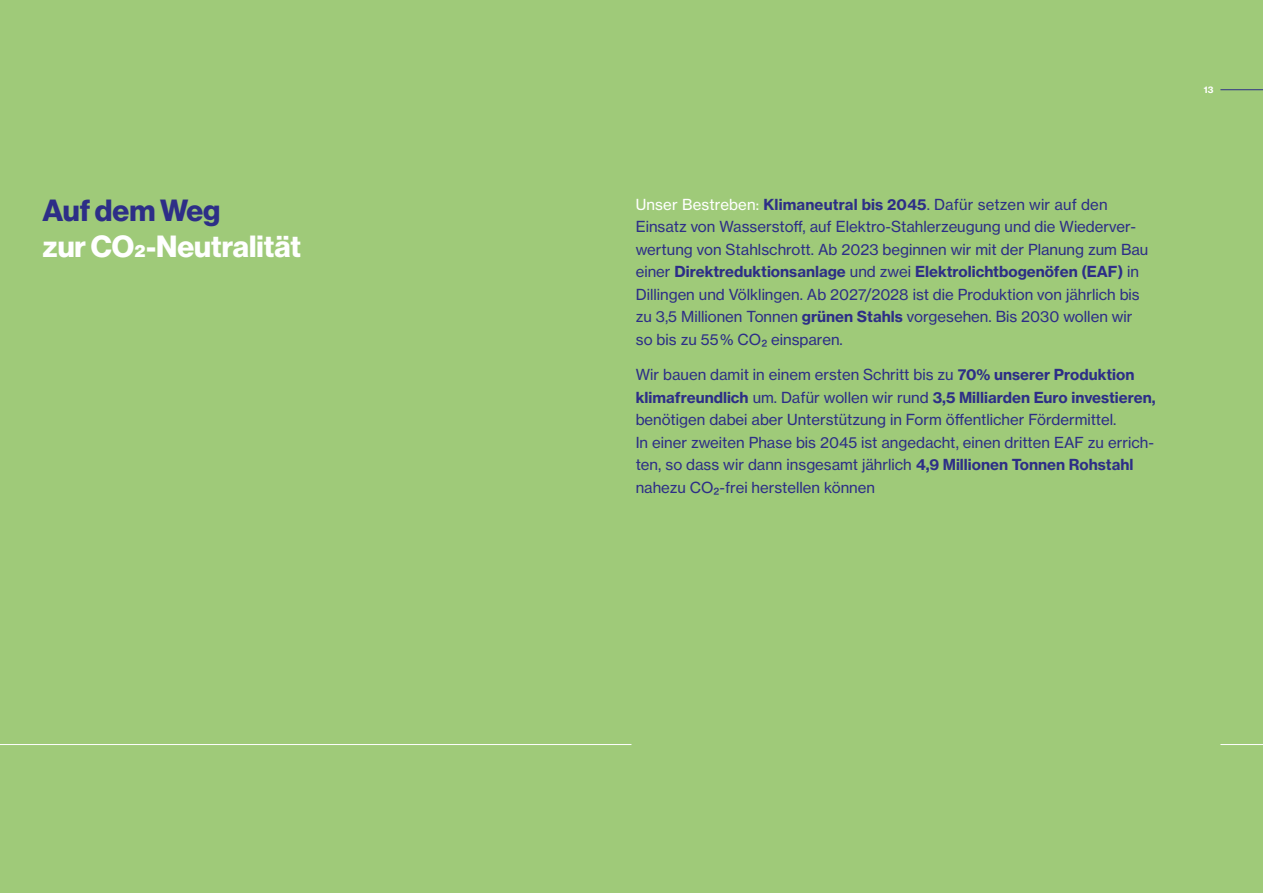
<style>
.page{position:relative;width:1263px;height:893px;background:#9fca79}
.page>*{position:absolute;margin:0;border:0;box-sizing:border-box;transform-origin:0 0}
.t1{font:30px "N Haas Grotesk DS Pro 75 Bd";color:#fff}
.t2{font:30px "N Haas Grotesk DS Pro 75 Bd";color:#2d2e87}
.t3{font:15px/22.5px "N Haas Grotesk TX Pro 55 Rg";color:#2d2e87}
.t4{font:15px "N Haas Grotesk TX Pro 75 Bd";color:#2d2e87}
.t5{font:9px "N Haas Grotesk TX Pro 75 Bd";color:#fff}
.s1{color:#fff}
.s2{font-family:"N Haas Grotesk TX Pro 75 Bd"}
.s3{font-family:"N Haas Grotesk TX Pro 55 Rg"}
</style>
<div class="page">
<hr style="left:0;top:744px;width:631px;height:1px;background:#fff">
<hr style="left:1220px;top:744px;width:43px;height:1px;background:#fff">
<hr style="left:1220px;top:89px;width:43px;height:1px;background:#2d2e87">
<h1 class="t2" style="left:43px;top:193px;width:179px">Auf dem Weg</h1>
<h1 class="t1" style="left:43px;top:229px;width:260px">zur CO2-Neutralität</h1>
<p class="t3" style="left:636px;top:193px;width:514px"><span class="s1">Unser Bestreben:</span> <span class="s2">Klimaneutral bis 2045</span>. Dafür setzen wir auf den<br>Einsatz von Wasserstoff, auf Elektro-Stahlerzeugung und die Wiederver&shy;wertung von Stahlschrott. Ab 2023 beginnen wir mit der Planung zum Bau</p>
<p class="t4" style="left:636px;top:262px;width:505px"><span class="s3">einer</span> Direktreduktionsanlage <span class="s3">und zwei</span> Elektrolichtbogenöfen (EAF) <span class="s3">in</span></p>
<p class="t3" style="left:636px;top:283px;width:505px">Dillingen und Völklingen. Ab 2027/2028 ist die Produktion von jährlich bis zu 3,5 Millionen Tonnen <span class="s2">grünen Stahls</span> vorgesehen. Bis 2030 wollen wir so bis zu 55 % CO2 einsparen.</p>
<p class="t3" style="left:636px;top:363px;width:500px">Wir bauen damit in einem ersten Schritt bis zu <span class="s2">70% unserer Produktion</span></p>
<p class="t4" style="left:636px;top:388px;width:521px">klimafreundlich <span class="s3">um. Dafür wollen wir rund</span> 3,5 Milliarden Euro investieren,</p>
<p class="t3" style="left:636px;top:408px;width:520px">benötigen dabei aber Unterstützung in Form öffentlicher Fördermittel.<br>In einer zweiten Phase bis 2045 ist angedacht, einen dritten EAF zu errich&shy;ten, so dass wir dann insgesamt jährlich <span class="s2">4,9 Millionen Tonnen Rohstahl </span>nahezu CO2-frei herstellen können</p>
<p class="t5" style="left:1204px;top:84px;width:11px">13</p>
</div>
